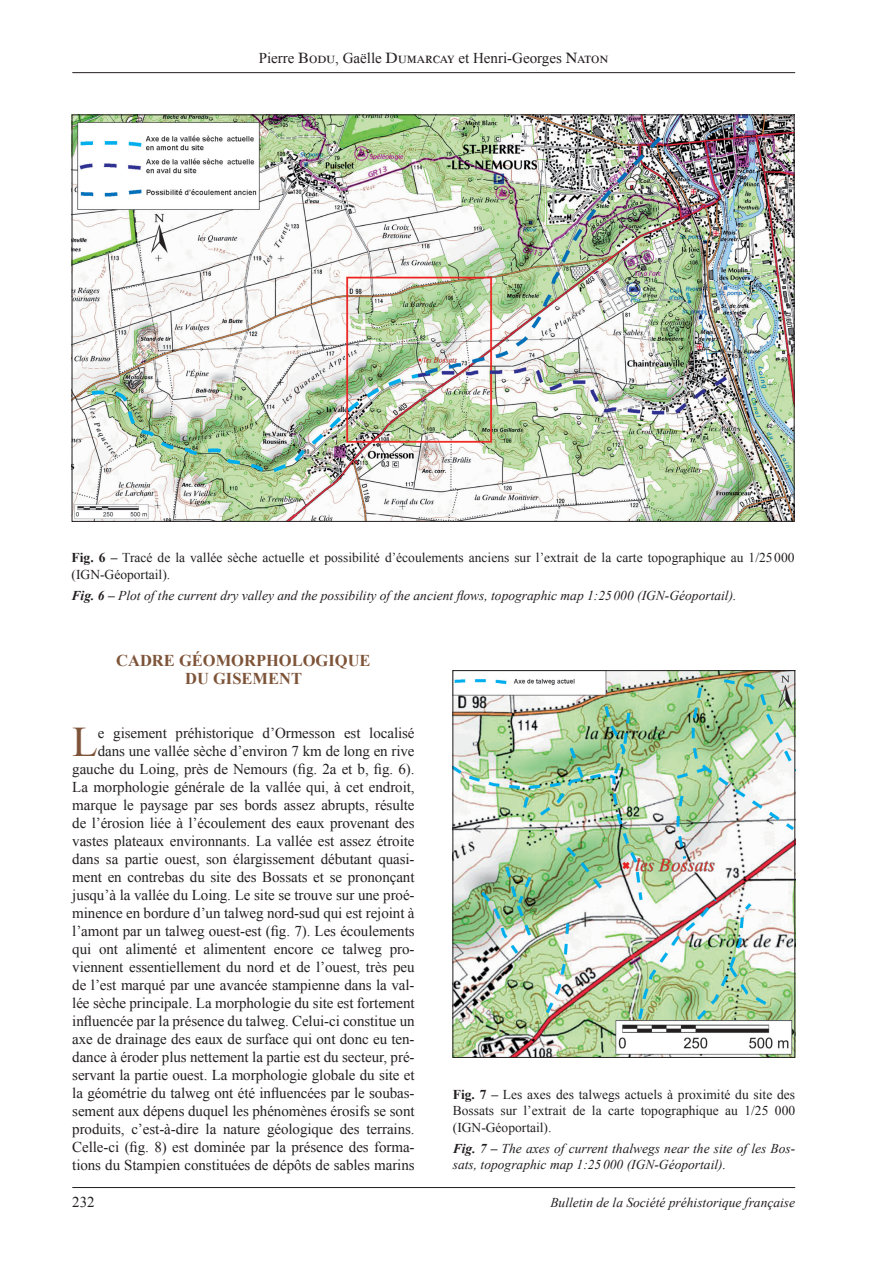
<style>
.page{position:relative;width:893px;height:1263px;background:#fff}
.page>*{position:absolute;margin:0;border:0;box-sizing:border-box;transform-origin:0 0}
.Normal_sans_retrait{font:42.15px "Times New Roman";color:#7e5439}
.Titre_1{font:700 16.5px/18px "Times New Roman";color:#7e5439;text-align:center}
.Normal_sans_retrait-2{font:15px/18px "Times New Roman";letter-spacing:-.005em;color:#231f20;text-align:right}
.Figures{font:13.5px/16.5px "Times New Roman";color:#231f20}
.Figures-2{font:italic 13.5px/16.5px "Times New Roman";color:#231f20}
.s1{font-family:"Times Ten Roman SC"}
.s2{font-weight:700}
</style>
<div class="page">
<hr style="left:72px;top:72px;width:723px;height:1px;background:#231f20">
<hr style="left:72px;top:1187px;width:723px;height:1px;background:#231f20">
<img style="left:74px;top:116px;width:718px;height:404px">
<img style="left:454px;top:672px;width:339px;height:384px">
<div style="left:452px;top:670px;width:343px;height:388px;border:1px solid #231f20"></div>
<p class="Normal_sans_retrait-2" style="left:259px;top:49px;width:352px">Pierre <span class="s1">Bodu</span>, Gaëlle <span class="s1">Dumarcay</span> et Henri-Georges <span class="s1">Naton</span></p>
<p class="Figures" style="left:72px;top:549px;width:724px"><span class="s2">Fig. 6 –</span> Tracé de la vallée sèche actuelle et possibilité d’écoulements anciens sur l’extrait de la carte topographique au 1/25000 (IGN-Géoportail).</p>
<p class="Figures-2" style="left:72px;top:586px;width:666px"><span class="s2">Fig. 6 –</span> Plot of the current dry valley and the possibility of the ancient flows, topographic map 1:25000 (IGN-Géoportail).</p>
<p class="Titre_1" style="left:116px;top:651px;width:256px">CADRE GÉOMORPHOLOGIQUE<br>DU GISEMENT</p>
<p class="Normal_sans_retrait-2" style="left:72px;top:724px;width:344px">e gisement préhistorique d’Ormesson est localisé dans une vallée sèche d’environ 7 km de long en rive gauche du Loing, près de Nemours (fig. 2a et b, fig. 6).<br>La morphologie générale de la vallée qui, à cet endroit, marque le paysage par ses bords assez abrupts, résulte de l’érosion liée à l’écoulement des eaux provenant des vastes plateaux environnants. La vallée est assez étroite dans sa partie ouest, son élargissement débutant quasi&shy;ment en contrebas du site des Bossats et se prononçant jusqu’à la vallée du Loing. Le site se trouve sur une proé&shy;minence en bordure d’un talweg nord-sud qui est rejoint à l’amont par un talweg ouest-est (fig. 7). Les écoulements qui ont alimenté et alimentent encore ce talweg pro&shy;viennent essentiellement du nord et de l’ouest, très peu de l’est marqué par une avancée stampienne dans la val&shy;lée sèche principale. La morphologie du site est fortement influencée par la présence du talweg. Celui-ci constitue un axe de drainage des eaux de surface qui ont donc eu ten&shy;dance à éroder plus nettement la partie est du secteur, pré&shy;servant la partie ouest. La morphologie globale du site et la géométrie du talweg ont été influencées par le soubas&shy;sement aux dépens duquel les phénomènes érosifs se sont produits, c’est-à-dire la nature géologique des terrains.<br>Celle-ci (fig. 8) est dominée par la présence des forma&shy;tions du Stampien constituées de dépôts de sables marins</p>
<p class="Normal_sans_retrait" style="left:72px;top:714px;width:27px">L</p>
<p class="Figures" style="left:453px;top:1086px;width:344px;text-align:justify"><span class="s2">Fig. 7 –</span> Les axes des talwegs actuels à proximité du site des Bossats sur l’extrait de la carte topographique au 1/25 000 (IGN-Géoportail).</p>
<p class="Figures-2" style="left:453px;top:1140px;width:344px"><span class="s2">Fig. 7 –</span> The axes of current thalwegs near the site of les Bos&shy;sats, topographic map 1:25000 (IGN-Géoportail).</p>
<p class="Normal_sans_retrait-2" style="left:72px;top:1193px;width:24px">232</p>
<p class="Figures-2" style="left:550px;top:1194px;width:246px">Bulletin de la Société préhistorique française</p>
</div>
